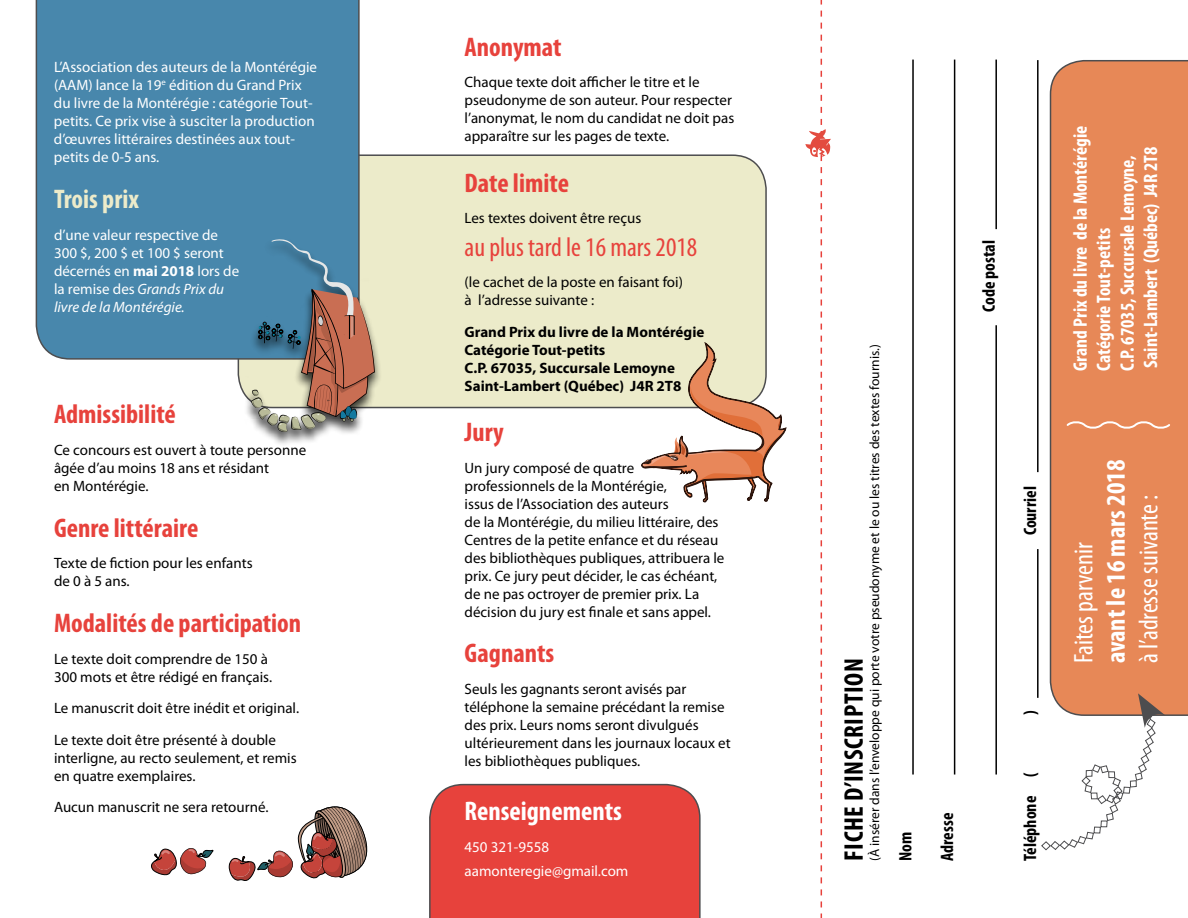
<style>
.page{position:relative;width:1188px;height:918px;background:#fff}
.page>*{position:absolute;margin:0;border:0;box-sizing:border-box;transform-origin:0 0}
.t1{font:700 condensed 27px "Myriad Pro";color:#e7423c}
.t2{font:condensed 27px "Myriad Pro";color:#fff}
.t3{font:700 condensed 27px "Myriad Pro";color:#fff}
.t4{font:condensed 27px "Myriad Pro";color:#e7423c}
.t5{font:700 condensed 27px "Myriad Pro";letter-spacing:.02em;color:#000}
.t6{font:700 condensed 27px "Myriad Pro";color:#ecebca}
.t7{font:700 condensed 19.5px/23.4px "Myriad Pro";color:#fff}
.t8{font:700 condensed 18px "Myriad Pro";color:#000}
.t9{font:15px/18px "Myriad Pro";color:#000}
.t10{font:15px/18px "Myriad Pro";color:#fff}
.t11{font:700 15px/18px "Myriad Pro";color:#000}
.t12{font:13.5px "Myriad Pro";color:#000}
.s1{font-weight:700}
.s2{font-style:italic}
</style>
<div class="page">
<div style="left:360px;top:154px;width:407px;height:255px;background:#ecebca"></div>
<div style="left:429px;top:783px;width:272px;height:135px;background:#e7423c"></div>
<div style="left:35px;top:0;width:325px;height:360px;background:#4887ac"></div>
<div style="left:1049px;top:60px;width:139px;height:656px;background:#e78857"></div>
<hr style="left:912px;top:60px;width:2px;height:715px;background:#000">
<hr style="left:954px;top:60px;width:1px;height:715px;background:#000">
<hr style="left:995px;top:325px;width:2px;height:450px;background:#000">
<hr style="left:995px;top:60px;width:2px;height:169px;background:#000">
<hr style="left:1037px;top:549px;width:2px;height:149px;background:#000">
<hr style="left:1037px;top:60px;width:2px;height:412px;background:#000">
<svg style="left:1065px;top:419px;width:107px;height:12px"></svg>
<svg style="left:805px;top:0;width:26px;height:918px"></svg>
<svg style="left:151px;top:848px;width:63px;height:28px"></svg>
<svg style="left:229px;top:807px;width:138px;height:74px"></svg>
<svg style="left:641px;top:342px;width:145px;height:160px"></svg>
<div style="left:237px;top:238px;width:146px;height:209px;background:#000;opacity:.75"></div>
<svg style="left:243px;top:239px;width:132px;height:193px;background:#8a8f91"></svg>
<svg style="left:1041px;top:693px;width:124px;height:158px"></svg>
<p class="t10" style="left:54px;top:58px;width:265px">L’Association des auteurs de la Montérégie (AAM) lance la 19<sup>e</sup> édition du Grand Prix du livre de la Montérégie : catégorie Tout&shy;petits. Ce prix vise à susciter la production d’œuvres littéraires destinées aux tout&shy;petits de 0-5 ans.</p>
<h1 class="t6" style="left:54px;top:182px;width:87px">Trois prix</h1>
<p class="t10" style="left:54px;top:226px;width:187px">d’une valeur respective de<br>300 $, 200 $ et 100 $ seront décernés en <span class="s1">mai 2018</span> lors de la remise des <span class="s2">Grands Prix du livre de la Montérégie.</span></p>
<h1 class="t1" style="left:54px;top:397px;width:123px">Admissibilité</h1>
<p class="t9" style="left:54px;top:440px;width:254px">Ce concours est ouvert à toute personne âgée d’au moins 18 ans et résidant<br>en Montérégie.</p>
<h1 class="t1" style="left:54px;top:511px;width:146px">Genre littéraire</h1>
<p class="t9" style="left:54px;top:554px;width:200px">Texte de fiction pour les enfants de 0 à 5 ans.</p>
<h1 class="t1" style="left:54px;top:606px;width:249px">Modalités de participation</h1>
<p class="t9" style="left:54px;top:649px;width:220px">Le texte doit comprendre de 150 à<br>300 mots et être rédigé en français.</p>
<p class="t9" style="left:54px;top:692px;width:247px;line-height:31.5px">Le manuscrit doit être inédit et original.<br>Le texte doit être présenté à double</p>
<p class="t9" style="left:54px;top:748px;width:244px">interligne, au recto seulement, et remis en quatre exemplaires.</p>
<p class="t9" style="left:54px;top:798px;width:216px">Aucun manuscrit ne sera retourné.</p>
<h1 class="t1" style="left:465px;top:30px;width:98px">Anonymat</h1>
<p class="t9" style="left:465px;top:73px;width:271px">Chaque texte doit afficher le titre et le pseudonyme de son auteur. Pour respecter l’anonymat, le nom du candidat ne doit pas apparaître sur les pages de texte.</p>
<h1 class="t1" style="left:465px;top:166px;width:106px">Date limite</h1>
<p class="t9" style="left:465px;top:209px;width:178px">Les textes doivent être reçus</p>
<h1 class="t4" style="left:465px;top:230px;width:234px">au plus tard le 16 mars 2018</h1>
<p class="t9" style="left:465px;top:273px;width:220px">(le cachet de la poste en faisant foi) à l’adresse suivante :</p>
<p class="t11" style="left:465px;top:322px;width:241px">Grand Prix du livre de la Montérégie<br>Catégorie Tout-petits<br>C.P. 67035, Succursale Lemoyne<br>Saint-Lambert (Québec) J4R 2T8</p>
<h1 class="t1" style="left:465px;top:415px;width:41px">Jury</h1>
<p class="t9" style="left:465px;top:458px;width:261px">Un jury composé de quatre professionnels de la Montérégie,<br>issus de l’Association des auteurs<br>de la Montérégie, du milieu littéraire, des Centres de la petite enfance et du réseau des bibliothèques publiques, attribuera le prix. Ce jury peut décider, le cas échéant, de ne pas octroyer de premier prix. La décision du jury est finale et sans appel.</p>
<h1 class="t1" style="left:465px;top:637px;width:91px">Gagnants</h1>
<p class="t9" style="left:465px;top:680px;width:268px">Seuls les gagnants seront avisés par téléphone la semaine précédant la remise des prix. Leurs noms seront divulgués ultérieurement dans les journaux locaux et les bibliothèques publiques.</p>
<h1 class="t3" style="left:465px;top:794px;width:159px">Renseignements</h1>
<p class="t10" style="left:465px;top:834px;width:165px;line-height:24.8px">450 321-9558 aamonteregie@gmail.com</p>
<p class="t12" style="left:866px;top:861px;width:518px;rotate:-90deg">(À insérer dans l’enveloppe qui porte votre pseudonyme et le ou les titres des textes fournis.)</p>
<h1 class="t5" style="left:837px;top:861px;width:204px;rotate:-90deg">FICHE D’INSCRIPTION</h1>
<p class="t8" style="left:894px;top:861px;width:31px;rotate:-90deg">Nom</p>
<p class="t8" style="left:977px;top:312px;width:74px;rotate:-90deg">Code postal</p>
<p class="t8" style="left:1019px;top:535px;width:51px;rotate:-90deg">Courriel</p>
<p class="t8" style="left:936px;top:861px;width:50px;rotate:-90deg">Adresse</p>
<p class="t8" style="left:1019px;top:715px;width:6px;rotate:-90deg">)</p>
<p class="t8" style="left:1019px;top:777px;width:6px;rotate:-90deg">(</p>
<p class="t8" style="left:1019px;top:861px;width:67px;rotate:-90deg">Téléphone</p>
<h2 class="t7" style="left:1068px;top:371px;width:247px;rotate:-90deg">Grand Prix du livre de la Montérégie<br>Catégorie Tout-petits<br>C.P. 67035, Succursale Lemoyne,<br>Saint-Lambert (Québec) J4R 2T8</h2>
<h1 class="t2" style="left:1067px;top:663px;width:123px;rotate:-90deg">Faites parvenir</h1>
<h1 class="t3" style="left:1099px;top:663px;width:205px;rotate:-90deg">avant le 16 mars 2018</h1>
<h1 class="t2" style="left:1132px;top:663px;width:170px;rotate:-90deg">à l’adresse suivante :</h1>
</div>
